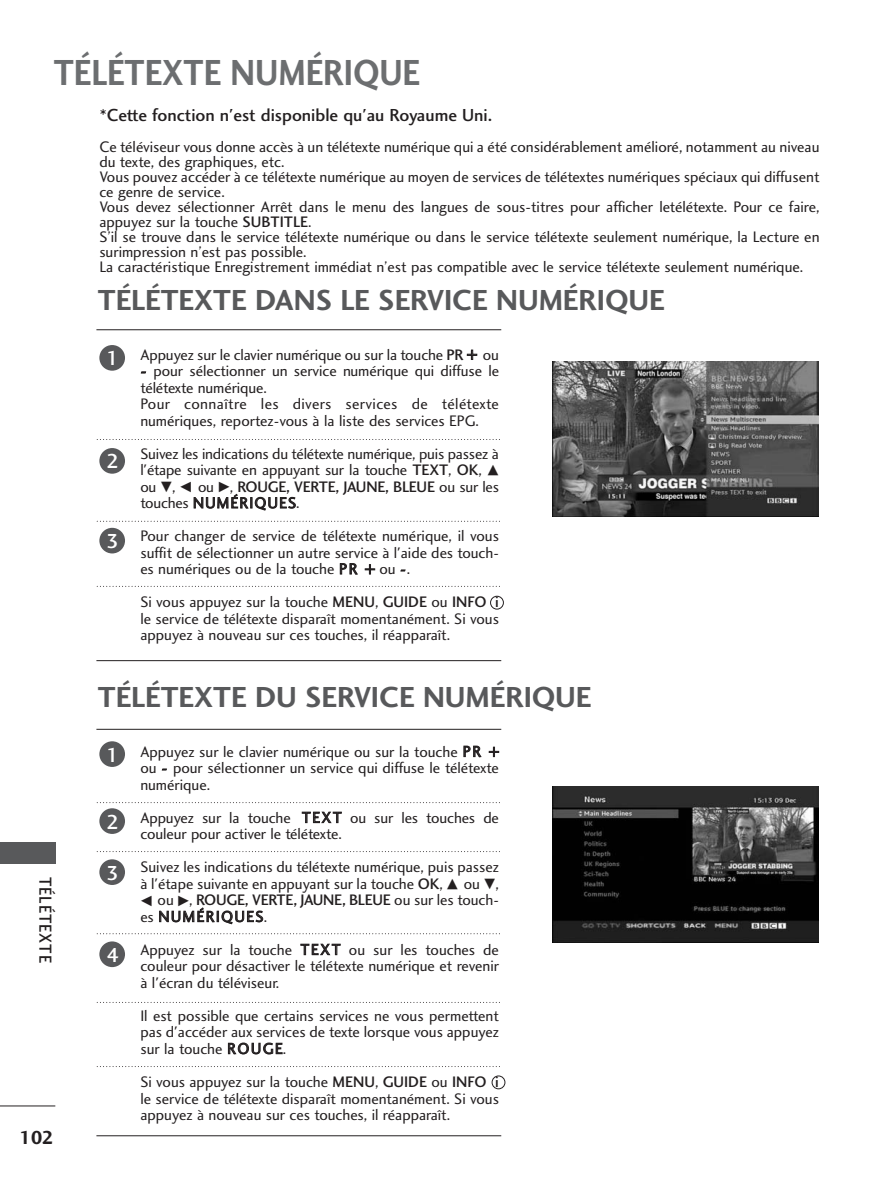
<style>
.page{position:relative;width:893px;height:1190px;background:#fff}
.page>*{position:absolute;margin:0;border:0;box-sizing:border-box;transform-origin:0 0}
.t1{font:37.5px "Charlotte Sans Bold Plain";color:#6c6e70;scale:.9 1}
.t2{font:30px "Charlotte Sans Bold Plain";color:#58595b}
.t3{font:21px "Charlotte Sans Medium Plain";color:#fff}
.t4{font:19.5px "Charlotte Sans Bold Plain";color:#231f20}
.t5{font:18px "Charlotte Sans Medium Plain";color:#231f20}
.t6{font:18px "Charlotte Sans Medium Plain";letter-spacing:.06em;color:#231f20;scale:.9 1}
.t7{font:15.75px/16.5px "Charlotte Sans Book Plain";color:#231f20}
.t8{font:15.75px "Charlotte Sans Medium Plain";letter-spacing:-.015em;color:#231f20}
.s1{font-family:"Charlotte Sans Medium Plain"}
.s2{font-family:"FZDING33";font-size:12px}
.s3{font-family:"Charlotte Sans Book Plain"}
</style>
<div class="page">
<hr style="left:0;top:1105px;width:55px;height:1px;background:#231f20">
<img style="left:552px;top:361px;width:266px;height:156px">
<img style="left:552px;top:786px;width:266px;height:156px">
<div style="left:99px;top:345px;width:26px;height:26px;background:#58595b;border-radius:50%"></div>
<div style="left:99px;top:448px;width:26px;height:25px;background:#58595b;border-radius:50%"></div>
<div style="left:99px;top:528px;width:26px;height:25px;background:#58595b;border-radius:50%"></div>
<hr style="left:96px;top:329px;width:405px;height:1px;background:#231f20">
<hr style="left:96px;top:660px;width:405px;height:1px;background:#231f20">
<hr style="left:96px;top:729px;width:405px;height:1px;background:#231f20">
<hr style="left:96px;top:1135px;width:405px;height:1px;background:#231f20">
<svg style="left:97px;top:439px;width:403px;height:1px"></svg>
<svg style="left:97px;top:521px;width:403px;height:1px"></svg>
<svg style="left:97px;top:586px;width:403px;height:1px"></svg>
<svg style="left:97px;top:595px;width:408px;height:494px"></svg>
<div style="left:0;top:842px;width:55px;height:21px;background:#58595b"></div>
<h1 class="t1" style="left:54px;top:58px;width:408px">TÉLÉTEXTE NUMÉRIQUE</h1>
<p class="t5" style="left:99px;top:108px;width:394px">*Cette fonction n'est disponible qu'au Royaume Uni.</p>
<p class="t7" style="left:99px;top:141px;width:721px;line-height:15px">Ce téléviseur vous donne accès à un télétexte numérique qui a été considérablement amélioré, notamment au niveau du texte, des graphiques, etc.<br>Vous pouvez accéder à ce télétexte numérique au moyen de services de télétextes numériques spéciaux qui diffusent ce genre de service.<br>Vous devez sélectionner Arrêt dans le menu des langues de sous-titres pour afficher letélétexte. Pour ce faire, appuyez sur la touche <span class="s1">SUBTITLE</span>.<br>S’il se trouve dans le service télétexte numérique ou dans le service télétexte seulement numérique, la Lecture en surimpression n’est pas possible.<br>La caractéristique Enregistrement immédiat n’est pas compatible avec le service télétexte seulement numérique.</p>
<h2 class="t2" style="left:98px;top:289px;width:568px">TÉLÉTEXTE DANS LE SERVICE NUMÉRIQUE</h2>
<h3 class="t3" style="left:106px;top:350px;width:14px">1</h3>
<h3 class="t3" style="left:106px;top:453px;width:14px">2</h3>
<h3 class="t3" style="left:106px;top:533px;width:14px">3</h3>
<p class="t7" style="left:140px;top:348px;width:360px">Appuyez sur le clavier numérique ou sur la touche <span class="s1">PR +</span> ou</p>
<p class="t7" style="left:140px;top:364px;width:360px"><span class="s1">-</span> pour sélectionner un service numérique qui diffuse le télétexte numérique.<br>Pour connaître les divers services de télétexte numériques, reportez-vous à la liste des services EPG.</p>
<p class="t7" style="left:140px;top:447px;width:360px">Suivez les indications du télétexte numérique, puis passez à l'étape suivante en appuyant sur la touche <span class="s1">TEXT</span>, <span class="s1">OK</span>, <span class="s2">D</span></p>
<p class="t8" style="left:140px;top:480px;width:360px"><span class="s3">ou</span> <span class="s2">E</span><span class="s3">,</span> <span class="s2">F</span> <span class="s3">ou</span> <span class="s2">G</span><span class="s3">,</span> ROUGE, VERTE, JAUNE, BLEUE <span class="s3">ou sur les</span></p>
<p class="t7" style="left:140px;top:487px;width:360px;line-height:33.3px">touches NUMÉRIQUES.<br>Pour changer de service de télétexte numérique, il vous</p>
<p class="t7" style="left:140px;top:546px;width:360px">suffit de sélectionner un autre service à l'aide des touch&shy;es numériques ou de la touche PR + ou -.</p>
<p class="t7" style="left:140px;top:595px;width:360px;text-align:justify">Si vous appuyez sur la touche <span class="s1">MENU</span>, <span class="s1">GUIDE</span> ou <span class="s1">INFO i </span>le service de télétexte disparaît momentanément. Si vous appuyez à nouveau sur ces touches, il réapparaît.</p>
<p class="t6" style="left:52px;top:876px;width:97px;rotate:90deg">TÉLÉTEXTE</p>
<p class="t4" style="left:19px;top:1129px;width:36px">102</p>
<h2 class="t2" style="left:98px;top:686px;width:495px">TÉLÉTEXTE DU SERVICE NUMÉRIQUE</h2>
<h3 class="t3" style="left:106px;top:746px;width:14px">1</h3>
<h3 class="t3" style="left:106px;top:813px;width:14px">2</h3>
<h3 class="t3" style="left:106px;top:864px;width:14px">3</h3>
<h3 class="t3" style="left:106px;top:946px;width:14px">4</h3>
<p class="t7" style="left:140px;top:745px;width:360px;text-align:justify">Appuyez sur le clavier numérique ou sur la touche PR + ou - pour sélectionner un service qui diffuse le télétexte numérique.</p>
<p class="t7" style="left:140px;top:811px;width:360px">Appuyez sur la touche TEXT ou sur les touches de couleur pour activer le télétexte.</p>
<p class="t7" style="left:140px;top:860px;width:360px">Suivez les indications du télétexte numérique, puis passez à l'étape suivante en appuyant sur la touche <span class="s1">OK</span>, <span class="s2">D</span> ou <span class="s2">E</span>,</p>
<p class="t8" style="left:140px;top:894px;width:360px"><span class="s2">F</span> <span class="s3">ou</span> <span class="s2">G</span><span class="s3">,</span> ROUGE, VERTE, JAUNE, BLEUE <span class="s3">ou sur les touch-</span></p>
<p class="t7" style="left:140px;top:901px;width:360px;line-height:33.3px">es NUMÉRIQUES.<br>Appuyez sur la touche TEXT ou sur les touches de</p>
<p class="t7" style="left:140px;top:959px;width:360px">couleur pour désactiver le télétexte numérique et revenir à l'écran du téléviseur.</p>
<p class="t7" style="left:140px;top:1009px;width:360px;text-align:justify">Il est possible que certains services ne vous permettent pas d'accéder aux services de texte lorsque vous appuyez sur la touche ROUGE.</p>
<p class="t7" style="left:140px;top:1075px;width:360px;text-align:justify">Si vous appuyez sur la touche <span class="s1">MENU</span>, <span class="s1">GUIDE</span> ou <span class="s1">INFO i </span>le service de télétexte disparaît momentanément. Si vous appuyez à nouveau sur ces touches, il réapparaît.</p>
</div>
